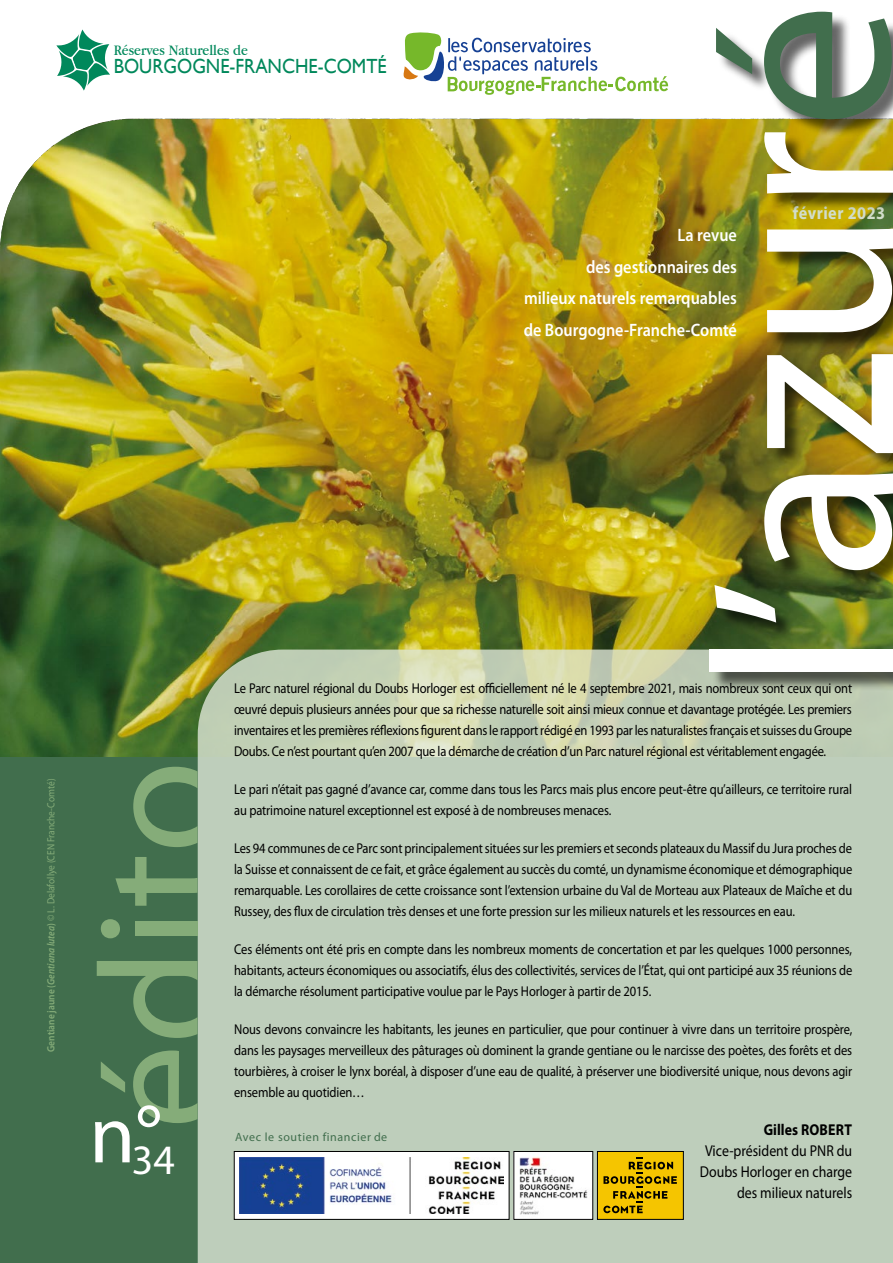
<style>
.page{position:relative;width:893px;height:1263px;background:#fff}
.page>*{position:absolute;margin:0;border:0;box-sizing:border-box;transform-origin:0 0}
.t1{font:83.1px "Myriad Pro";color:#fff}
.t2{font:42px "Myriad Pro";color:#fff}
.t3{font:20.55px "Gill Sans";color:#00885b;scale:.9 1}
.t4{font:600 18px/31.5px "Myriad Pro";color:#fff;text-align:right;scale:.9 1}
.t5{font:700 18px "Myriad Pro";letter-spacing:.03em;color:#d2ddca;scale:.9 1}
.t6{font:15.75px/21px "Myriad Pro";color:#000;text-align:right;scale:.88 1}
.t7{font:700 15.75px "Myriad Pro";letter-spacing:.01em;color:#000;scale:.88 1}
.t8{font:15px "Garamond IT Cby BT";color:#00885b;scale:.9 1}
.t9{font:14.25px/21px "Myriad Pro";letter-spacing:-.01em;color:#000;text-align:justify;scale:.88 1}
.t10{font:12px "Myriad Pro";letter-spacing:.05em;color:#416e4d}
.t11{font:10.5px "Myriad Pro";color:#85ac79;scale:.9 1}
.s1{font-weight:600}
.s2{font-weight:600;font-style:italic}
</style>
<div class="page">
<img style="left:0;top:119px;width:712px;height:639px">
<div style="left:0;top:758px;width:893px;height:505px;background:#416e4d"></div>
<svg style="left:198px;top:649px;width:695px;height:614px;background:#bfceb9"></svg>
<img style="left:515px;top:1153px;width:76px;height:65px">
<div style="left:513px;top:1151px;width:80px;height:69px;border:1px solid #000"></div>
<div style="left:597px;top:1151px;width:86px;height:68px;background:#f5c500"></div>
<svg style="left:603px;top:1157px;width:74px;height:56px"></svg>
<div style="left:597px;top:1151px;width:87px;height:69px;border:1px solid #000"></div>
<svg style="left:56px;top:29px;width:54px;height:62px"></svg>
<svg style="left:404px;top:32px;width:264px;height:63px"></svg>
<svg style="left:133px;top:1050px;width:65px;height:73px"></svg>
<svg style="left:101px;top:1062px;width:24px;height:31px"></svg>
<svg style="left:97px;top:961px;width:101px;height:77px"></svg>
<div style="left:135px;top:921px;width:63px;height:15px;background:#85ac79"></div>
<div style="left:101px;top:919px;width:19px;height:19px;background:#85ac79;border-radius:50%"></div>
<svg style="left:115px;top:857px;width:83px;height:49px"></svg>
<svg style="left:133px;top:767px;width:65px;height:80px"></svg>
<div style="left:712px;top:13px;width:181px;height:678px;background:#000;opacity:.6"></div>
<div style="left:710px;top:650px;width:183px;height:22px;background:#fff"></div>
<svg style="left:714px;top:585px;width:62px;height:37px"></svg>
<svg style="left:764px;top:473px;width:129px;height:97px"></svg>
<svg style="left:767px;top:354px;width:126px;height:99px"></svg>
<svg style="left:767px;top:228px;width:126px;height:104px"></svg>
<svg style="left:764px;top:132px;width:129px;height:61px"></svg>
<svg style="left:716px;top:12px;width:176px;height:107px"></svg>
<div style="left:234px;top:1151px;width:275px;height:68px;background:#fff"></div>
<img style="left:240px;top:1157px;width:264px;height:57px">
<div style="left:234px;top:1151px;width:275px;height:69px;border:1px solid #000"></div>
<p class="t8" style="left:114px;top:41px;width:151px">Réserves Naturelles de</p>
<h3 class="t3" style="left:114px;top:54px;width:305px">BOURGOGNE-FRANCHE-COMTÉ</h3>
<p class="t4" style="left:524px;top:219px;width:238px">La revue<br>des gestionnaires des<br>milieux naturels remarquables de Bourgogne-Franche-Comté</p>
<p class="t5" style="left:793px;top:201px;width:104px">février 2023</p>
<p class="t11" style="left:45px;top:1052px;width:305px;rotate:-90deg"><span class="s1">Gentiane jaune (</span><span class="s2">Gentiana lutea</span><span class="s1">)</span> © L. Delafollye (CEN Franche-Comté)</p>
<h1 class="t1" style="left:89px;top:1083px;width:74px">n°</h1>
<h2 class="t2" style="left:132px;top:1133px;width:45px">34</h2>
<p class="t9" style="left:234px;top:677px;width:704px">Le Parc naturel régional du Doubs Horloger est officiellement né le 4 septembre 2021, mais nombreux sont ceux qui ont œuvré depuis plusieurs années pour que sa richesse naturelle soit ainsi mieux connue et davantage protégée. Les premiers inventaires et les premières réflexions figurent dans le rapport rédigé en 1993 par les naturalistes français et suisses du Groupe Doubs. Ce n’est pourtant qu’en 2007 que la démarche de création d’un Parc naturel régional est véritablement engagée.</p>
<p class="t9" style="left:234px;top:778px;width:704px">Le pari n’était pas gagné d’avance car, comme dans tous les Parcs mais plus encore peut-être qu’ailleurs, ce territoire rural au patrimoine naturel exceptionnel est exposé à de nombreuses menaces.</p>
<p class="t9" style="left:234px;top:837px;width:704px">Les 94 communes de ce Parc sont principalement situées sur les premiers et seconds plateaux du Massif du Jura proches de la Suisse et connaissent de ce fait, et grâce également au succès du comté, un dynamisme économique et démographique remarquable. Les corollaires de cette croissance sont l’extension urbaine du Val de Morteau aux Plateaux de Maîche et du Russey, des flux de circulation très denses et une forte pression sur les milieux naturels et les ressources en eau.</p>
<p class="t9" style="left:234px;top:938px;width:704px">Ces éléments ont été pris en compte dans les nombreux moments de concertation et par les quelques 1000 personnes, habitants, acteurs économiques ou associatifs, élus des collectivités, services de l’État, qui ont participé aux 35 réunions de la démarche résolument participative voulue par le Pays Horloger à partir de 2015.</p>
<p class="t9" style="left:234px;top:1018px;width:704px">Nous devons convaincre les habitants, les jeunes en particulier, que pour continuer à vivre dans un territoire prospère, dans les paysages merveilleux des pâturages où dominent la grande gentiane ou le narcisse des poètes, des forêts et des tourbières, à croiser le lynx boréal, à disposer d’une eau de qualité, à préserver une biodiversité unique, nous devons agir ensemble au quotidien…</p>
<p class="t7" style="left:764px;top:1119px;width:102px">Gilles ROBERT</p>
<p class="t6" style="left:700px;top:1140px;width:175px">Vice-président du PNR du<br>Doubs Horloger en charge des milieux naturels</p>
<p class="t10" style="left:235px;top:1129px;width:153px">Avec le soutien financier de</p>
</div>
